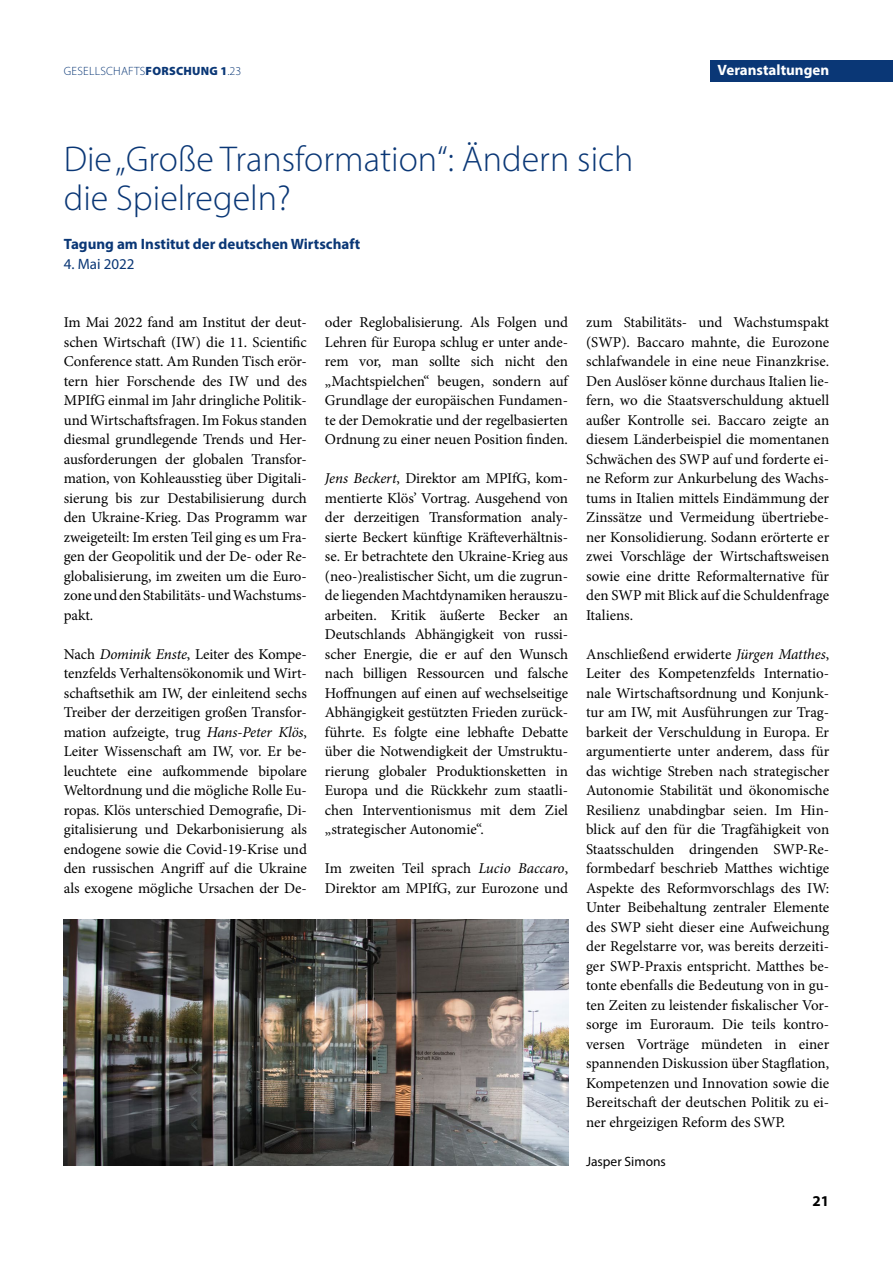
<style>
.page{position:relative;width:893px;height:1263px;background:#fff}
.page>*{position:absolute;margin:0;border:0;box-sizing:border-box;transform-origin:0 0}
.t1{font:300 36px/39px "Myriad Pro";color:#0a3776}
.t2{font:15px/19.5px "Minion Pro";letter-spacing:-.005em;color:#000;text-align:justify}
.t3{font:700 15px "Myriad Pro";color:#0a3776}
.t4{font:700 15px "Myriad Pro";color:#fff}
.t5{font:15px "Myriad Pro";color:#0a3776}
.t6{font:700 15px "Myriad Pro";color:#000}
.t7{font:13.5px "Myriad Pro";color:#000}
.t8{font:300 12px "Myriad Pro";letter-spacing:.02em;color:#0a3776}
.s1{font-weight:900}
.s2{font-style:italic}
</style>
<div class="page">
<div style="left:710px;top:60px;width:183px;height:22px;background:#0a3776"></div>
<img style="left:63px;top:919px;width:505px;height:246px">
<p class="t8" style="left:64px;top:64px;width:179px">Gesellschafts<span class="s1">FORSCHUNG 1</span>.23</p>
<h1 class="t1" style="left:64px;top:139px;width:571px">Die „Große Transformation“: Ändern sich die Spielregeln?</h1>
<p class="t3" style="left:64px;top:234px;width:298px">Tagung am Institut der deutschen Wirtschaft</p>
<p class="t5" style="left:64px;top:254px;width:72px">4. Mai 2022</p>
<p class="t4" style="left:717px;top:60px;width:113px">Veranstaltungen</p>
<p class="t2" style="left:64px;top:313px;width:245px">Im Mai 2022 fand am Institut der deut&shy;schen Wirtschaft (IW) die 11. Scientific Conference statt. Am Runden Tisch erör&shy;tern hier Forschende des IW und des MPIfG einmal im Jahr dringliche Politik&shy;und Wirtschaftsfragen. Im Fokus standen diesmal grundlegende Trends und Her&shy;ausforderungen der globalen Transfor&shy;mation, von Kohleausstieg über Digitali&shy;sierung bis zur Destabilisierung durch den Ukraine-Krieg. Das Programm war zweigeteilt: Im ersten Teil ging es um Fra&shy;gen der Geopolitik und der De- oder Re&shy;globalisierung, im zweiten um die Euro&shy;zone und den Stabilitäts- und Wachstums&shy;pakt.</p>
<p class="t2" style="left:64px;top:644px;width:245px">Nach <span class="s2">Dominik Enste</span>, Leiter des Kompe&shy;tenzfelds Verhaltensökonomik und Wirt&shy;schaftsethik am IW, der einleitend sechs Treiber der derzeitigen großen Transfor&shy;mation aufzeigte, trug <span class="s2">Hans-Peter Klös</span>, Leiter Wissenschaft am IW, vor. Er be&shy;leuchtete eine aufkommende bipolare Weltordnung und die mögliche Rolle Eu&shy;ropas. Klös unterschied Demografie, Di&shy;gitalisierung und Dekarbonisierung als endogene sowie die Covid-19-Krise und den russischen Angriff auf die Ukraine als exogene mögliche Ursachen der De-</p>
<p class="t2" style="left:325px;top:313px;width:245px">oder Reglobalisierung. Als Folgen und Lehren für Europa schlug er unter ande&shy;rem vor, man sollte sich nicht den „Machtspielchen“ beugen, sondern auf Grundlage der europäischen Fundamen&shy;te der Demokratie und der regelbasierten Ordnung zu einer neuen Position finden.</p>
<p class="t2" style="left:325px;top:469px;width:245px"><span class="s2">Jens Beckert</span>, Direktor am MPIfG, kom&shy;mentierte Klös’ Vortrag. Ausgehend von der derzeitigen Transformation analy&shy;sierte Beckert künftige Kräfteverhältnis&shy;se. Er betrachtete den Ukraine-Krieg aus (neo-)realistischer Sicht, um die zugrun&shy;de liegenden Machtdynamiken herauszu&shy;arbeiten. Kritik äußerte Becker an Deutschlands Abhängigkeit von russi&shy;scher Energie, die er auf den Wunsch nach billigen Ressourcen und falsche Hoffnungen auf einen auf wechselseitige Abhängigkeit gestützten Frieden zurück&shy;führte. Es folgte eine lebhafte Debatte über die Notwendigkeit der Umstruktu&shy;rierung globaler Produktionsketten in Europa und die Rückkehr zum staatli&shy;chen Interventionismus mit dem Ziel „strategischer Autonomie“.</p>
<p class="t2" style="left:325px;top:859px;width:245px">Im zweiten Teil sprach <span class="s2">Lucio Baccaro</span>,<br>Direktor am MPIfG, zur Eurozone und</p>
<p class="t2" style="left:586px;top:313px;width:245px">zum Stabilitäts- und Wachstumspakt (SWP). Baccaro mahnte, die Eurozone schlafwandele in eine neue Finanzkrise.<br>Den Auslöser könne durchaus Italien lie&shy;fern, wo die Staatsverschuldung aktuell außer Kontrolle sei. Baccaro zeigte an diesem Länderbeispiel die momentanen Schwächen des SWP auf und forderte ei&shy;ne Reform zur Ankurbelung des Wachs&shy;tums in Italien mittels Eindämmung der Zinssätze und Vermeidung übertriebe&shy;ner Konsolidierung. Sodann erörterte er zwei Vorschläge der Wirtschaftsweisen sowie eine dritte Reformalternative für den SWP mit Blick auf die Schuldenfrage Italiens.</p>
<p class="t2" style="left:586px;top:644px;width:245px">Anschließend erwiderte <span class="s2">Jürgen Matthes</span>, Leiter des Kompetenzfelds Internatio&shy;nale Wirtschaftsordnung und Konjunk&shy;tur am IW, mit Ausführungen zur Trag&shy;barkeit der Verschuldung in Europa. Er argumentierte unter anderem, dass für das wichtige Streben nach strategischer Autonomie Stabilität und ökonomische Resilienz unabdingbar seien. Im Hin&shy;blick auf den für die Tragfähigkeit von Staatsschulden dringenden SWP-Re&shy;formbedarf beschrieb Matthes wichtige Aspekte des Reformvorschlags des IW:<br>Unter Beibehaltung zentraler Elemente des SWP sieht dieser eine Aufweichung der Regelstarre vor, was bereits derzeiti&shy;ger SWP-Praxis entspricht. Matthes be&shy;tonte ebenfalls die Bedeutung von in gu&shy;ten Zeiten zu leistender fiskalischer Vor&shy;sorge im Euroraum. Die teils kontro&shy;versen Vorträge mündeten in einer spannenden Diskussion über Stagflation, Kompetenzen und Innovation sowie die Bereitschaft der deutschen Politik zu ei&shy;ner ehrgeizigen Reform des SWP.</p>
<p class="t7" style="left:586px;top:1153px;width:81px">Jasper Simons</p>
<p class="t6" style="left:812px;top:1191px;width:18px">21</p>
</div>
